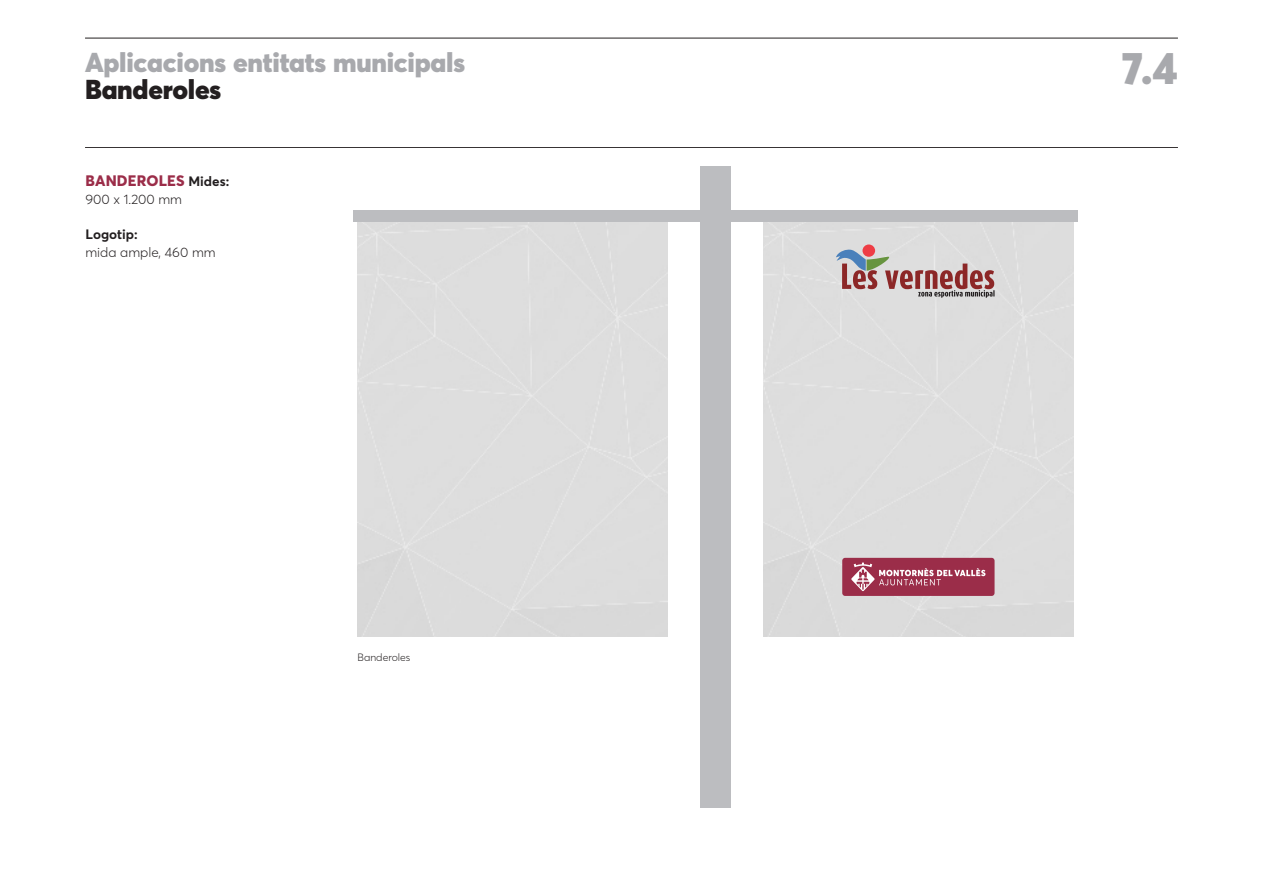
<style>
.page{position:relative;width:1263px;height:893px;background:#fff}
.page>*{position:absolute;margin:0;border:0;box-sizing:border-box;transform-origin:0 0}
.t1{font:900 45px "Averta Std";color:#a8a9ad}
.t2{font:900 27px "Averta Std";letter-spacing:-.01em;color:#a8a9ad}
.t3{font:900 27px "Averta Std";letter-spacing:-.01em;color:#231f20}
.t4{font:800 15px "Averta Std";letter-spacing:.01em;color:#9b2d49}
.t5{font:300 13.5px "Averta Std";color:#231f20}
.t6{font:700 13.5px "Averta Std";color:#231f20}
.t7{font:300 10.5px "Averta Std";color:#231f20}
.s1{font-weight:700;font-size:13.5px;color:#231f20}
</style>
<div class="page">
<hr style="left:85px;top:38px;width:1093px;height:1px;background:#231f20">
<hr style="left:85px;top:147px;width:1093px;height:1px;background:#231f20">
<div style="left:353px;top:210px;width:725px;height:12px;background:#bcbdc0"></div>
<div style="left:700px;top:166px;width:31px;height:642px;background:#bcbdc0"></div>
<div style="left:842px;top:558px;width:152px;height:38px;background:#9b2d49;border-radius:3px"></div>
<svg style="left:851px;top:563px;width:134px;height:28px"></svg>
<svg style="left:836px;top:249px;width:158px;height:49px;background:#beaaaa"></svg>
<div style="left:862px;top:244px;width:13px;height:13px;background:#ee3d45;border-radius:50%"></div>
<p class="t2" style="left:85px;top:43px;width:382px">Aplicacions entitats municipals</p>
<p class="t3" style="left:85px;top:70px;width:138px">Banderoles</p>
<p class="t4" style="left:86px;top:170px;width:145px">BANDEROLES <span class="s1">Mides:</span></p>
<p class="t5" style="left:85px;top:190px;width:98px">900 x 1.200 mm</p>
<p class="t6" style="left:85px;top:224px;width:54px">Logotip:</p>
<p class="t5" style="left:85px;top:243px;width:132px">mida ample, 460 mm</p>
<p class="t7" style="left:358px;top:650px;width:54px">Banderoles</p>
<h1 class="t1" style="left:1122px;top:36px;width:57px">7.4</h1>
</div>
